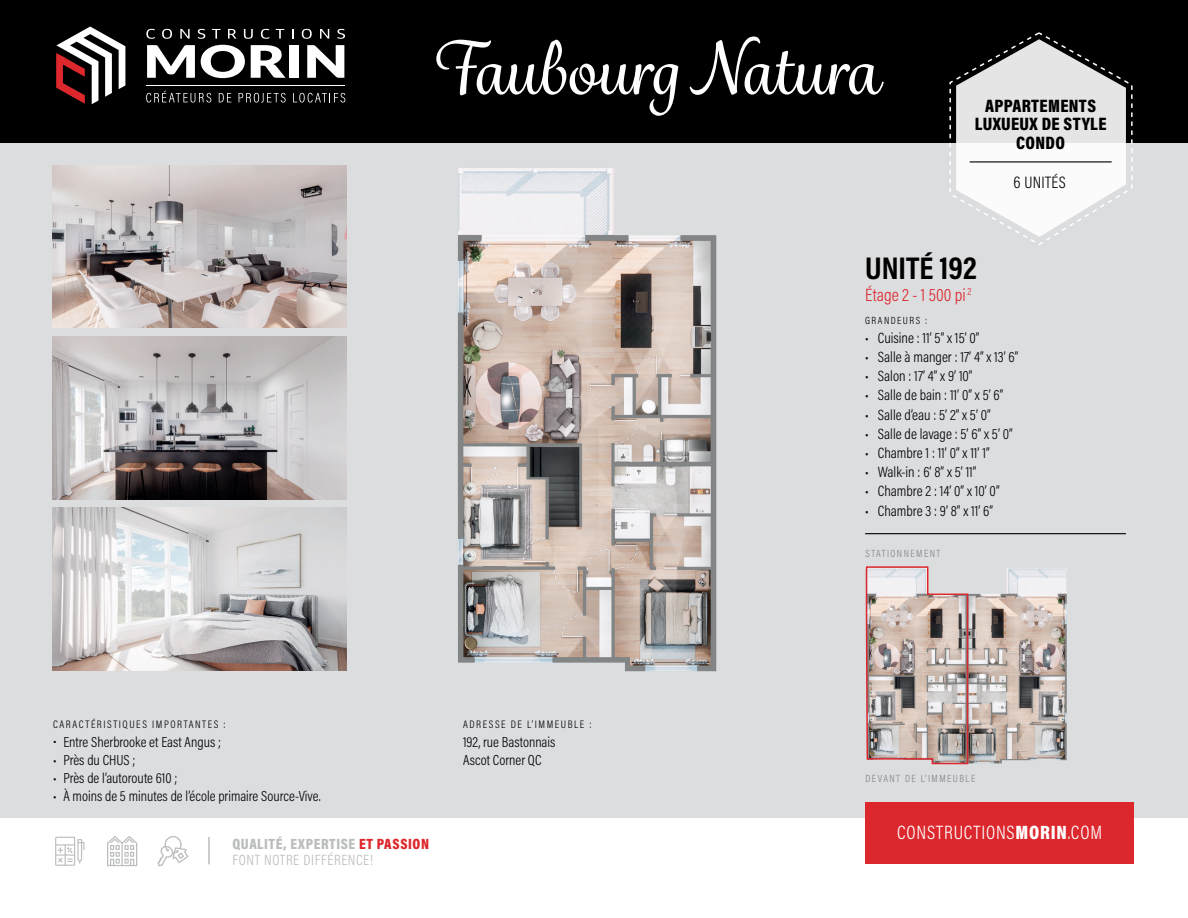
<style>
.page{position:relative;width:1188px;height:918px;background:#fff}
.page>*{position:absolute;margin:0;border:0;box-sizing:border-box;transform-origin:0 0}
.t1{font:500 70.5px "Grafolita Script";color:#fff}
.t2{font:700 31.65px "Acumin Pro Cond";color:#000001}
.t3{font:300 19.5px "Acumin Pro Cond";letter-spacing:.04em;color:#fff}
.t4{font:900 18.15px/18.5px "Acumin Pro Cond";letter-spacing:.02em;color:#000001;text-align:center}
.t5{font:300 18px "Acumin Pro Cond";color:#dc272d}
.t6{font:300 16.65px "Acumin Pro Cond";letter-spacing:.02em;color:#000001}
.t7{font:300 15px "Acumin Pro Cond";color:#000001}
.t8{font:300 15px/15.9px "Acumin Pro Cond";letter-spacing:.04em;color:#bbbdbd}
.t9{font:300 14.7px/18.1px "Acumin Pro Cond";color:#000001}
.t10{font:300 10.95px "Acumin Pro Cond";letter-spacing:.14em;color:#000001}
.t11{font:300 10.5px "Acumin Pro Cond";letter-spacing:.14em;color:#818586}
.t12{font:300 10.5px "Acumin Pro Cond";letter-spacing:.14em;color:#000001}
.s1{font-weight:900}
.s2{font-weight:900;color:#dc272d}
</style>
<div class="page">
<div style="left:0;top:0;width:1188px;height:817px;background:#dcdddf"></div>
<div style="left:865px;top:803px;width:269px;height:61px;background:#dc272d"></div>
<svg style="left:55px;top:837px;width:29px;height:29px"></svg>
<svg style="left:107px;top:836px;width:30px;height:30px"></svg>
<svg style="left:157px;top:836px;width:32px;height:30px"></svg>
<hr style="left:208px;top:837px;width:2px;height:27px;background:#bbbdbd">
<div style="left:0;top:0;width:1188px;height:143px;background:#000001"></div>
<svg style="left:56px;top:27px;width:69px;height:77px"></svg>
<svg style="left:147px;top:45px;width:48px;height:33px"></svg>
<svg style="left:201px;top:45px;width:44px;height:33px"></svg>
<svg style="left:251px;top:45px;width:35px;height:33px"></svg>
<div style="left:289px;top:45px;width:10px;height:33px;background:#fff"></div>
<svg style="left:307px;top:45px;width:37px;height:33px"></svg>
<svg style="left:146px;top:29px;width:9px;height:10px"></svg>
<svg style="left:162px;top:29px;width:10px;height:10px"></svg>
<svg style="left:180px;top:29px;width:10px;height:10px"></svg>
<svg style="left:198px;top:29px;width:7px;height:10px"></svg>
<svg style="left:212px;top:29px;width:9px;height:10px"></svg>
<svg style="left:228px;top:29px;width:8px;height:10px"></svg>
<svg style="left:244px;top:29px;width:9px;height:10px"></svg>
<svg style="left:261px;top:29px;width:9px;height:10px"></svg>
<svg style="left:276px;top:29px;width:8px;height:10px"></svg>
<svg style="left:302px;top:29px;width:10px;height:10px"></svg>
<svg style="left:320px;top:29px;width:9px;height:10px"></svg>
<svg style="left:337px;top:29px;width:8px;height:10px"></svg>
<hr style="left:146px;top:85px;width:199px;height:1px;background:#fff">
<svg style="left:146px;top:91px;width:65px;height:12px"></svg>
<svg style="left:219px;top:93px;width:12px;height:9px"></svg>
<svg style="left:239px;top:93px;width:47px;height:10px"></svg>
<svg style="left:293px;top:93px;width:52px;height:10px"></svg>
<svg style="left:949px;top:32px;width:184px;height:213px"></svg>
<hr style="left:970px;top:161px;width:142px;height:1px;background:#000001">
<hr style="left:865px;top:533px;width:261px;height:1px;background:#000001">
<img style="left:53px;top:165px;width:294px;height:163px">
<img style="left:53px;top:336px;width:294px;height:163px">
<img style="left:53px;top:508px;width:294px;height:162px">
<img style="left:969px;top:568px;width:98px;height:196px">
<svg style="left:865px;top:566px;width:104px;height:199px"></svg>
<img style="left:457px;top:168px;width:260px;height:504px">
<h1 class="t1" style="left:429px;top:23px;width:450px">Faubourg Natura</h1>
<p class="t4" style="left:975px;top:96px;width:133px">APPARTEMENTS<br>LUXUEUX DE STYLE<br>CONDO</p>
<p class="t6" style="left:1013px;top:172px;width:54px">6 UNITÉS</p>
<h2 class="t2" style="left:865px;top:247px;width:113px">UNITÉ 192</h2>
<p class="t5" style="left:865px;top:284px;width:108px">Étage 2 - 1 500 pi <sup>2</sup></p>
<p class="t12" style="left:865px;top:313px;width:63px">GRANDEURS :</p>
<p class="t7" style="left:865px;top:328px;width:116px">• Cuisine : 11’ 5” x 15’ 0”</p>
<p class="t7" style="left:865px;top:347px;width:155px">• Salle à manger : 17’ 4” x 13’ 6”</p>
<p class="t7" style="left:865px;top:367px;width:109px">• Salon : 17’ 4” x 9’ 10”</p>
<p class="t7" style="left:865px;top:386px;width:140px">• Salle de bain : 11’ 0” x 5’ 6”</p>
<p class="t7" style="left:865px;top:405px;width:127px">• Salle d’eau : 5’ 2” x 5’ 0”</p>
<p class="t7" style="left:865px;top:424px;width:149px">• Salle de lavage : 5’ 6” x 5’ 0”</p>
<p class="t7" style="left:865px;top:443px;width:126px">• Chambre 1 : 11’ 0” x 11’ 1”</p>
<p class="t7" style="left:865px;top:463px;width:113px">• Walk-in : 6’ 8” x 5’ 11”</p>
<p class="t7" style="left:865px;top:482px;width:136px">• Chambre 2 : 14’ 0” x 10’ 0”</p>
<p class="t7" style="left:865px;top:501px;width:129px">• Chambre 3 : 9’ 8” x 11’ 6”</p>
<p class="t11" style="left:866px;top:547px;width:76px">STATIONNEMENT</p>
<p class="t10" style="left:53px;top:718px;width:174px">CARACTÉRISTIQUES IMPORTANTES :</p>
<p class="t9" style="left:53px;top:732px;width:169px">• Entre Sherbrooke et East Angus ;</p>
<p class="t9" style="left:53px;top:750px;width:84px">• Près du CHUS ;</p>
<p class="t9" style="left:53px;top:768px;width:126px">• Près de l’autoroute 610 ;</p>
<p class="t9" style="left:53px;top:786px;width:269px">• À moins de 5 minutes de l’école primaire Source-Vive.</p>
<p class="t8" style="left:232px;top:836px;width:198px"><span class="s1">QUALITÉ, EXPERTISE</span> <span class="s2">ET PASSION<br></span>FONT NOTRE DIFFÉRENCE!</p>
<p class="t10" style="left:463px;top:718px;width:130px">ADRESSE DE L’IMMEUBLE :</p>
<p class="t9" style="left:463px;top:732px;width:94px">192, rue Bastonnais<br>Ascot Corner QC</p>
<p class="t11" style="left:866px;top:771px;width:111px">DEVANT DE L’IMMEUBLE</p>
<h3 class="t3" style="left:897px;top:820px;width:206px">CONSTRUCTIONS<span class="s1">MORIN</span>.COM</h3>
</div>
